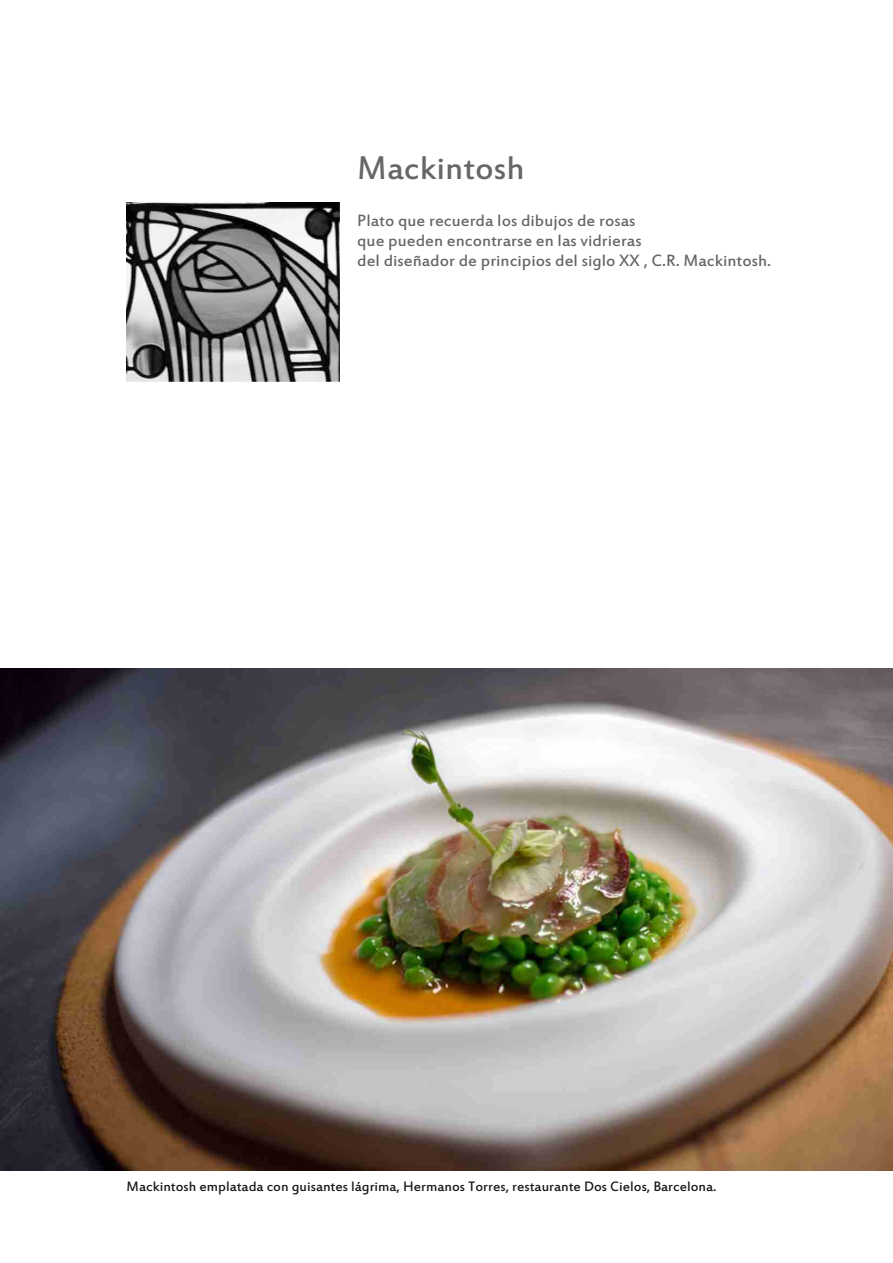
<style>
.page{position:relative;width:893px;height:1263px;background:#fff}
.page>*{position:absolute;margin:0;border:0;box-sizing:border-box;transform-origin:0 0}
.t1{font:36px "Estrangelo Edessa";color:#676767}
.t2{font:18px/20.1px "Estrangelo Edessa";color:#676767}
.t3{font:15px "Estrangelo Edessa";color:#151616}
</style>
<div class="page">
<img style="left:127px;top:202px;width:212px;height:180px">
<img style="left:0;top:668px;width:893px;height:502px">
<h1 class="t1" style="left:357px;top:154px;width:169px">Mackintosh</h1>
<p class="t2" style="left:357px;top:212px;width:415px">Plato que recuerda los dibujos de rosas<br>que pueden encontrarse en las vidrieras<br>del diseñador de principios del siglo XX , C.R. Mackintosh.</p>
<p class="t3" style="left:127px;top:1181px;width:591px">Mackintosh emplatada con guisantes lágrima, Hermanos Torres, restaurante Dos Cielos, Barcelona.</p>
</div>
